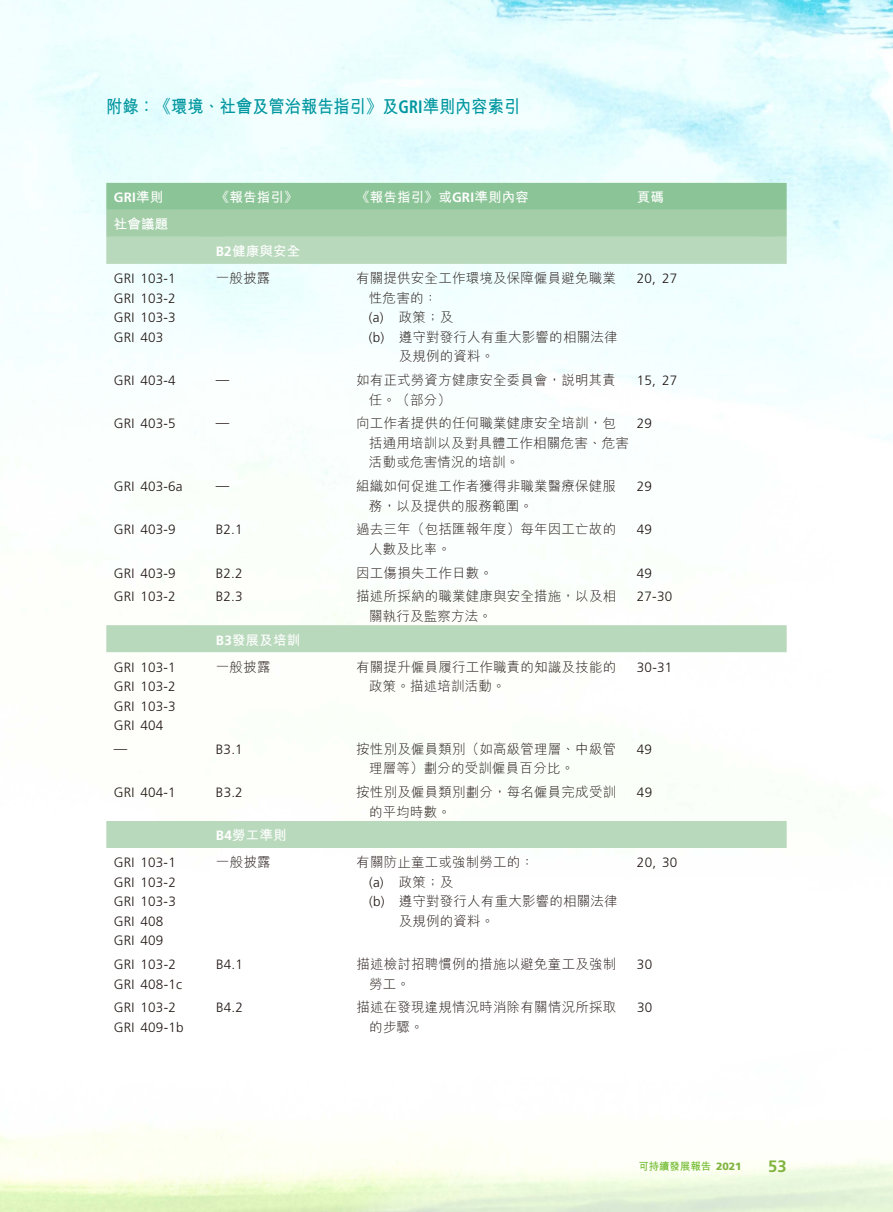
<style>
.page{position:relative;width:893px;height:1212px;background:#fff}
.page>*{position:absolute;margin:0;border:0;box-sizing:border-box;transform-origin:0 0}
.t1{font:700 18px "M Hei HK";letter-spacing:.005em;color:#00969f;scale:.9 1}
.t2{font:700 16.5px "Frutiger LT Std";color:#81b441}
.t3{font:300 13.5px/19.5px "M Hei HK";letter-spacing:.015em;color:#231916}
.t4{font:300 13.5px/19.5px "Frutiger LT Std";letter-spacing:.015em;color:#231916}
.t5{font:700 13.5px "M Hei HK";letter-spacing:.015em;color:#fff}
.t6{font:700 13.5px "Frutiger LT Std";color:#fff}
.t7{font:700 10.5px "M Hei HK";letter-spacing:-.005em;color:#6fba2c}
.s1{font-family:"Frutiger LT Std";font-stretch:condensed}
.s2{font-family:"M Hei HK"}
.s3{font-family:"Frutiger LT Std"}
.s4{font-family:"Frutiger LT Std";font-weight:900;color:#81b441}
</style>
<div class="page">
<img style="left:0;top:0;width:893px;height:1212px">
<svg style="left:106px;top:183px;width:681px;height:54px;background:#97c99f"></svg>
<svg style="left:106px;top:237px;width:681px;height:611px"></svg>
<h1 class="t1" style="left:106px;top:93px;width:462px">附錄：《環境、社會及管治報告指引》及<span class="s1">GRI</span>準則內容索引</h1>
<p class="t6" style="left:114px;top:190px;width:51px">GRI<span class="s2">準則</span></p>
<p class="t5" style="left:216px;top:188px;width:83px">《報告指引》</p>
<p class="t5" style="left:356px;top:188px;width:174px">《報告指引》或<span class="s3">GRI</span>準則內容</p>
<p class="t5" style="left:637px;top:188px;width:29px">頁碼</p>
<p class="t5" style="left:114px;top:215px;width:56px">社會議題</p>
<p class="t5" style="left:216px;top:242px;width:86px"><span class="s3">B2</span>健康與安全</p>
<p class="t4" style="left:114px;top:269px;width:63px;text-align:justify">GRI 103-1<br>GRI 103-2<br>GRI 103-3<br>GRI 403</p>
<p class="t3" style="left:216px;top:268px;width:56px">一般披露</p>
<p class="t3" style="left:356px;top:268px;width:261px">有關提供安全工作環境及保障僱員避免職業</p>
<p class="t4" style="left:637px;top:269px;width:42px">20, 27</p>
<p class="t3" style="left:369px;top:288px;width:70px">性危害的：</p>
<p class="t3" style="left:369px;top:307px;width:86px"><span class="s3">(a)</span> 政策；及</p>
<p class="t3" style="left:369px;top:327px;width:250px"><span class="s3">(b)</span> 遵守對發行人有重大影響的相關法律</p>
<p class="t3" style="left:399px;top:346px;width:97px">及規例的資料。</p>
<p class="t4" style="left:114px;top:371px;width:63px">GRI 403-4</p>
<p class="t4" style="left:216px;top:369px;width:15px">—</p>
<p class="t3" style="left:369px;top:370px;width:249px;text-indent:-13px">如有正式勞資方健康安全委員會，說明其責任。（部分）</p>
<p class="t4" style="left:637px;top:371px;width:42px">15, 27</p>
<p class="t4" style="left:114px;top:414px;width:63px">GRI 403-5</p>
<p class="t4" style="left:216px;top:413px;width:15px">—</p>
<p class="t3" style="left:369px;top:413px;width:261px;text-indent:-13px">向工作者提供的任何職業健康安全培訓，包括通用培訓以及對具體工作相關危害、危害活動或危害情況的培訓。</p>
<p class="t4" style="left:637px;top:414px;width:17px">29</p>
<p class="t4" style="left:114px;top:477px;width:70px">GRI 403-6a</p>
<p class="t4" style="left:216px;top:475px;width:15px">—</p>
<p class="t3" style="left:369px;top:476px;width:249px;text-indent:-13px">組織如何促進工作者獲得非職業醫療保健服務，以及提供的服務範圍。</p>
<p class="t4" style="left:637px;top:477px;width:17px">29</p>
<p class="t4" style="left:114px;top:520px;width:63px">GRI 403-9</p>
<p class="t4" style="left:216px;top:520px;width:28px">B2.1</p>
<p class="t3" style="left:369px;top:519px;width:249px;text-indent:-13px">過去三年（包括匯報年度）每年因工亡故的人數及比率。</p>
<p class="t4" style="left:637px;top:520px;width:17px">49</p>
<p class="t4" style="left:114px;top:563px;width:63px">GRI 403-9</p>
<p class="t4" style="left:216px;top:563px;width:28px">B2.2</p>
<p class="t3" style="left:356px;top:563px;width:138px">因工傷損失工作日數。</p>
<p class="t4" style="left:637px;top:563px;width:17px">49</p>
<p class="t4" style="left:114px;top:587px;width:63px">GRI 103-2</p>
<p class="t4" style="left:216px;top:587px;width:28px">B2.3</p>
<p class="t3" style="left:369px;top:586px;width:249px;text-indent:-13px">描述所採納的職業健康與安全措施，以及相關執行及監察方法。</p>
<p class="t4" style="left:637px;top:587px;width:37px">27-30</p>
<p class="t5" style="left:216px;top:630px;width:86px"><span class="s3">B3</span>發展及培訓</p>
<p class="t4" style="left:114px;top:657px;width:63px;text-align:justify">GRI 103-1<br>GRI 103-2<br>GRI 103-3<br>GRI 404</p>
<p class="t3" style="left:216px;top:657px;width:56px">一般披露</p>
<p class="t3" style="left:369px;top:657px;width:249px;text-indent:-13px">有關提升僱員履行工作職責的知識及技能的政策。描述培訓活動。</p>
<p class="t4" style="left:637px;top:657px;width:37px">30-31</p>
<p class="t4" style="left:114px;top:738px;width:15px">—</p>
<p class="t4" style="left:216px;top:740px;width:28px">B3.1</p>
<p class="t3" style="left:369px;top:739px;width:249px;text-indent:-13px">按性別及僱員類別（如高級管理層、中級管理層等）劃分的受訓僱員百分比。</p>
<p class="t4" style="left:637px;top:740px;width:17px">49</p>
<p class="t4" style="left:114px;top:783px;width:63px">GRI 404-1</p>
<p class="t4" style="left:216px;top:783px;width:28px">B3.2</p>
<p class="t3" style="left:369px;top:782px;width:249px;text-indent:-13px">按性別及僱員類別劃分，每名僱員完成受訓的平均時數。</p>
<p class="t4" style="left:637px;top:783px;width:17px">49</p>
<p class="t5" style="left:216px;top:826px;width:72px"><span class="s3">B4</span>勞工準則</p>
<p class="t4" style="left:114px;top:853px;width:63px">GRI 103-1<br>GRI 103-2<br>GRI 103-3<br>GRI 408<br>GRI 409</p>
<p class="t3" style="left:216px;top:852px;width:56px">一般披露</p>
<p class="t3" style="left:356px;top:852px;width:179px">有關防止童工或強制勞工的：</p>
<p class="t4" style="left:637px;top:853px;width:42px">20, 30</p>
<p class="t3" style="left:369px;top:872px;width:86px"><span class="s3">(a)</span> 政策；及</p>
<p class="t3" style="left:369px;top:891px;width:250px"><span class="s3">(b)</span> 遵守對發行人有重大影響的相關法律</p>
<p class="t3" style="left:399px;top:911px;width:97px">及規例的資料。</p>
<p class="t4" style="left:114px;top:955px;width:70px">GRI 103-2<br>GRI 408-1c</p>
<p class="t4" style="left:216px;top:955px;width:28px">B4.1</p>
<p class="t3" style="left:369px;top:954px;width:249px;text-indent:-13px">描述檢討招聘慣例的措施以避免童工及強制勞工。</p>
<p class="t4" style="left:637px;top:955px;width:17px">30</p>
<p class="t4" style="left:114px;top:998px;width:71px">GRI 103-2<br>GRI 409-1b</p>
<p class="t4" style="left:216px;top:998px;width:28px">B4.2</p>
<p class="t3" style="left:369px;top:997px;width:249px;text-indent:-13px">描述在發現違規情況時消除有關情況所採取的步驟。</p>
<p class="t4" style="left:637px;top:998px;width:17px">30</p>
<p class="t7" style="left:638px;top:1158px;width:105px">可持續發展報告 <span class="s4">2021</span></p>
<p class="t2" style="left:768px;top:1157px;width:20px">53</p>
</div>
